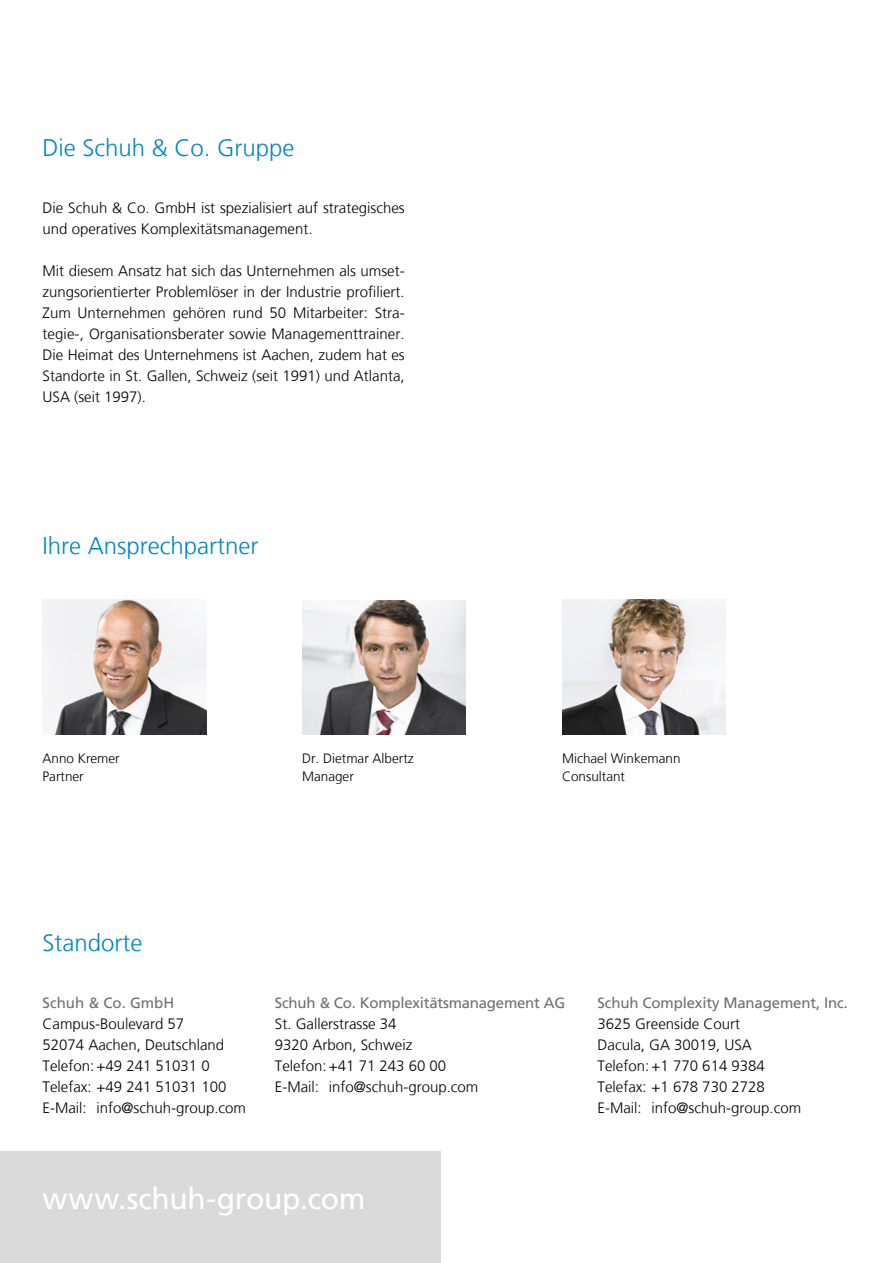
<style>
.page{position:relative;width:893px;height:1263px;background:#fff}
.page>*{position:absolute;margin:0;border:0;box-sizing:border-box;transform-origin:0 0}
.t1{font:30px "Frutiger LT";letter-spacing:-.01em;color:#fff}
.t2{font:300 24px "Frutiger LT";color:#0086c0}
.t3{font:300 15px/21px "Frutiger LT";color:#000}
.t4{font:15px "Frutiger LT";letter-spacing:-.01em;color:#6f6f6e}
.t5{font:300 13.5px/18.1px "Frutiger LT";color:#000}
</style>
<div class="page">
<img style="left:43px;top:600px;width:163px;height:135px">
<img style="left:302px;top:600px;width:164px;height:135px">
<img style="left:562px;top:600px;width:164px;height:135px">
<div style="left:0;top:1151px;width:441px;height:112px;background:#dadada"></div>
<h2 class="t2" style="left:43px;top:134px;width:254px">Die Schuh &amp; Co. Gruppe</h2>
<p class="t3" style="left:43px;top:198px;width:364px">Die Schuh &amp; Co. GmbH ist spezialisiert auf strategisches und operatives Komplexitätsmanagement.</p>
<p class="t3" style="left:43px;top:261px;width:364px;text-align:justify">Mit diesem Ansatz hat sich das Unternehmen als umset&shy;zungsorientierter Problemlöser in der Industrie profiliert.<br>Zum Unternehmen gehören rund 50 Mitarbeiter: Stra&shy;tegie-, Organisationsberater sowie Managementtrainer.<br>Die Heimat des Unternehmens ist Aachen, zudem hat es Standorte in St. Gallen, Schweiz (seit 1991) und Atlanta, USA (seit 1997).</p>
<h2 class="t2" style="left:43px;top:532px;width:218px">Ihre Ansprechpartner</h2>
<p class="t5" style="left:43px;top:749px;width:79px">Anno Kremer<br>Partner</p>
<p class="t5" style="left:302px;top:749px;width:113px">Dr. Dietmar Albertz<br>Manager</p>
<p class="t5" style="left:562px;top:749px;width:120px">Michael Winkemann<br>Consultant</p>
<h2 class="t2" style="left:43px;top:929px;width:102px">Standorte</h2>
<p class="t4" style="left:43px;top:994px;width:133px">Schuh &amp; Co. GmbH</p>
<p class="t3" style="left:43px;top:1014px;width:205px">Campus-Boulevard 57<br>52074 Aachen, Deutschland<br>Telefon: +49 241 51031 0<br>Telefax: +49 241 51031 100<br>E-Mail: info@schuh-group.com</p>
<p class="t4" style="left:275px;top:994px;width:292px">Schuh &amp; Co. Komplexitätsmanagement AG</p>
<p class="t3" style="left:275px;top:1014px;width:205px">St. Gallerstrasse 34<br>9320 Arbon, Schweiz<br>Telefon: +41 71 243 60 00<br>E-Mail: info@schuh-group.com</p>
<h1 class="t1" style="left:43px;top:1181px;width:324px">www.schuh-group.com</h1>
<p class="t4" style="left:598px;top:994px;width:252px">Schuh Complexity Management, Inc.</p>
<p class="t3" style="left:598px;top:1014px;width:205px">3625 Greenside Court<br>Dacula, GA 30019, USA<br>Telefon: +1 770 614 9384<br>Telefax: +1 678 730 2728<br>E-Mail: info@schuh-group.com</p>
</div>
